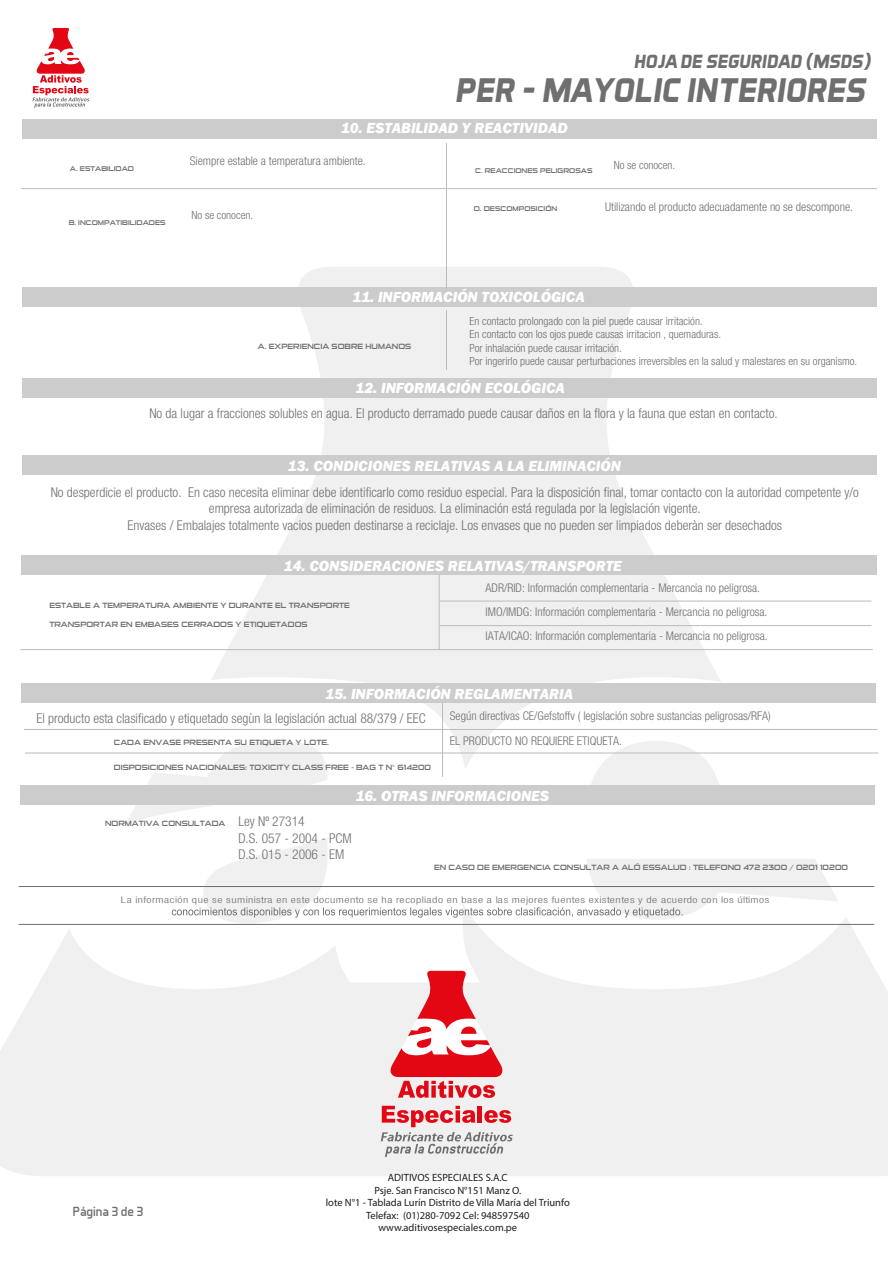
<style>
.page{position:relative;width:893px;height:1263px;background:#fff}
.page>*{position:absolute;margin:0;border:0;box-sizing:border-box;transform-origin:0 0}
.t1{font:italic 700 34.8px "Aero Matics Display";color:#706f6f}
.t2{font:italic 700 19.35px "Aero Matics Display";color:#706f6f}
.t3{font:italic 800 15px "Franklin Gothic";color:#fff}
.t4{font:300 condensed 13.5px/16.2px "Helvetica Neue LT Pro";color:#706f6f;text-align:center}
.t5{font:13.5px "Aero Matics";color:#706f6f}
.t6{font:300 condensed 12px/24.2px "Helvetica Neue LT Pro";color:#706f6f}
.t7{font:300 condensed 11.25px/13.5px "Helvetica Neue LT Pro";color:#706f6f}
.t8{font:10.5px/12.6px "Myriad Pro";color:#1d1d1b;text-align:center}
.t9{font:300 condensed 9.3px "Helvetica Neue LT Pro";letter-spacing:.045em;color:#706f6f;scale:1.28 1}
.t10{font:7.5px "Sui Generis Rg";color:#706f6f}
.t11{font:6.75px "Sui Generis Rg";color:#706f6f}
</style>
<div class="page">
<svg style="left:211px;top:267px;width:510px;height:501px;fill:#f0f0f0"></svg>
<svg style="left:587px;top:741px;width:136px;height:44px"></svg>
<svg style="left:0;top:911px;width:888px;height:265px;fill:#f0f0f0"></svg>
<svg style="left:125px;top:741px;width:203px;height:83px"></svg>
<div style="left:22px;top:119px;width:855px;height:19px;background:#cdcccc"></div>
<svg style="left:32px;top:28px;width:57px;height:80px"></svg>
<svg style="left:388px;top:971px;width:117px;height:127px"></svg>
<svg style="left:381px;top:1106px;width:132px;height:51px"></svg>
<div style="left:22px;top:378px;width:855px;height:19px;background:#cdcccc"></div>
<div style="left:22px;top:287px;width:855px;height:19px;background:#cdcccc"></div>
<div style="left:22px;top:456px;width:855px;height:19px;background:#cdcccc"></div>
<div style="left:21px;top:555px;width:856px;height:20px;background:#cdcccc"></div>
<div style="left:21px;top:683px;width:855px;height:19px;background:#cdcccc"></div>
<hr style="left:446px;top:310px;width:1px;height:60px;background:#bcbcbc">
<hr style="left:19px;top:924px;width:855px;height:1px;background:#706f6f">
<hr style="left:19px;top:886px;width:855px;height:1px;background:#706f6f">
<svg style="left:172px;top:838px;width:666px;height:85px"></svg>
<div style="left:20px;top:785px;width:854px;height:19px;background:#cdcccc"></div>
<hr style="left:446px;top:143px;width:1px;height:147px;background:#bcbcbc">
<hr style="left:21px;top:188px;width:856px;height:1px;background:#bcbcbc">
<hr style="left:439px;top:575px;width:1px;height:75px;background:#bcbcbc">
<hr style="left:440px;top:601px;width:431px;height:1px;background:#bcbcbc">
<hr style="left:440px;top:625px;width:431px;height:1px;background:#bcbcbc">
<hr style="left:21px;top:649px;width:852px;height:1px;background:#bcbcbc">
<hr style="left:24px;top:729px;width:853px;height:1px;background:#bcbcbc">
<hr style="left:25px;top:753px;width:853px;height:1px;background:#bcbcbc">
<hr style="left:442px;top:702px;width:1px;height:75px;background:#bcbcbc">
<h2 class="t2" style="left:634px;top:50px;width:238px">HOJA DE SEGURIDAD (MSDS)</h2>
<h1 class="t1" style="left:455px;top:70px;width:412px">PER - MAYOLIC INTERIORES</h1>
<p class="t11" style="left:70px;top:164px;width:66px">A. ESTABILIDAD</p>
<p class="t11" style="left:69px;top:219px;width:98px">B. INCOMPATIBILIDADES</p>
<p class="t3" style="left:341px;top:118px;width:228px">10. ESTABILIDAD Y REACTIVIDAD</p>
<p class="t6" style="left:190px;top:148px;width:178px">Siempre estable a temperatura ambiente.</p>
<p class="t7" style="left:192px;top:208px;width:63px">No se conocen.</p>
<p class="t7" style="left:614px;top:159px;width:63px">No se conocen.</p>
<p class="t11" style="left:475px;top:167px;width:119px">C. REACCIONES PELIGROSAS</p>
<p class="t11" style="left:474px;top:205px;width:85px">D. DESCOMPOSICIÓN</p>
<p class="t6" style="left:605px;top:195px;width:249px">Utilizando el producto adecuadamente no se descompone.</p>
<p class="t3" style="left:353px;top:287px;width:234px">11. INFORMACIÓN TOXICOLÓGICA</p>
<p class="t10" style="left:258px;top:342px;width:155px">A. EXPERIENCIA SOBRE HUMANOS</p>
<p class="t7" style="left:469px;top:314px;width:389px">En contacto prolongado con la piel puede causar irritación.<br>En contacto con los ojos puede causas irritacion , quemaduras.<br>Por inhalación puede causar irritación.<br>Por ingerirlo puede causar perturbaciones irreversibles en la salud y malestares en su organismo.</p>
<p class="t3" style="left:356px;top:379px;width:211px">12. INFORMACIÓN ECOLÓGICA</p>
<p class="t4" style="left:149px;top:405px;width:630px">No da lugar a fracciones solubles en agua. El producto derramado puede causar daños en la flora y la fauna que estan en contacto.</p>
<p class="t3" style="left:288px;top:456px;width:335px">13. CONDICIONES RELATIVAS A LA ELIMINACIÓN</p>
<p class="t4" style="left:51px;top:484px;width:810px">No desperdicie el producto. En caso necesita eliminar debe identificarlo como residuo especial. Para la disposición final, tomar contacto con la autoridad competente y/o empresa autorizada de eliminación de residuos. La eliminación está regulada por la legislación vigente.<br>Envases / Embalajes totalmente vacios pueden destinarse a reciclaje. Los envases que no pueden ser limpiados deberàn ser desechados</p>
<p class="t3" style="left:284px;top:556px;width:339px">14. CONSIDERACIONES RELATIVAS/TRANSPORTE</p>
<p class="t10" style="left:49px;top:601px;width:302px">ESTABLE A TEMPERATURA AMBIENTE Y DURANTE EL TRANSPORTE</p>
<p class="t10" style="left:49px;top:620px;width:260px">TRANSPORTAR EN EMBASES CERRADOS Y ETIQUETADOS</p>
<p class="t6" style="left:486px;top:575px;width:284px">ADR/RID: Información complementaria - Mercancia no peligrosa.<br>IMO/IMDG: Información complementaria - Mercancia no peligrosa.<br>IATA/ICAO: Información complementaria - Mercancia no peligrosa.</p>
<p class="t3" style="left:326px;top:684px;width:249px">15. INFORMACIÓN REGLAMENTARIA</p>
<p class="t4" style="left:36px;top:710px;width:391px">El producto esta clasificado y etiquetado segùn la legislación actual 88/379 / EEC</p>
<p class="t10" style="left:114px;top:738px;width:217px">CADA ENVASE PRESENTA SU ETIQUETA Y LOTE.</p>
<p class="t10" style="left:114px;top:763px;width:319px">DISPOSICIONES NACIONALES: TOXICITY CLASS FREE - BAG T N° 614200</p>
<p class="t6" style="left:450px;top:703px;width:323px;line-height:24.9px">Según directivas CE/Gefstoffv ( legislación sobre sustancias peligrosas/RFA)<br>EL PRODUCTO NO REQUIERE ETIQUETA.</p>
<p class="t10" style="left:105px;top:819px;width:122px">NORMATIVA CONSULTADA</p>
<p class="t3" style="left:356px;top:786px;width:195px">16. OTRAS INFORMACIONES</p>
<p class="t4" style="left:238px;top:813px;width:115px;text-align:left">Ley Nº 27314<br>D.S. 057 - 2004 - PCM<br>D.S. 015 - 2006 - EM</p>
<p class="t10" style="left:434px;top:863px;width:416px">EN CASO DE EMERGENCIA CONSULTAR A ALÓ ESSALUD : TELEFONO 472 2300 / 0201 10200</p>
<p class="t9" style="left:121px;top:894px;width:508px">La información que se suministra en este documento se ha recopliado en base a las mejores fuentes existentes y de acuerdo con los últimos</p>
<p class="t5" style="left:73px;top:1204px;width:72px">Página 3 de 3</p>
<p class="t8" style="left:326px;top:1171px;width:245px">ADITIVOS ESPECIALES S.A.C<br>Psje. San Francisco N°151 Manz O.<br>lote N°1 - Tablada Lurín Distrito de Villa María del Triunfo Telefax: (01)280-7092 Cel: 948597540 www.aditivosespeciales.com.pe</p>
</div>
